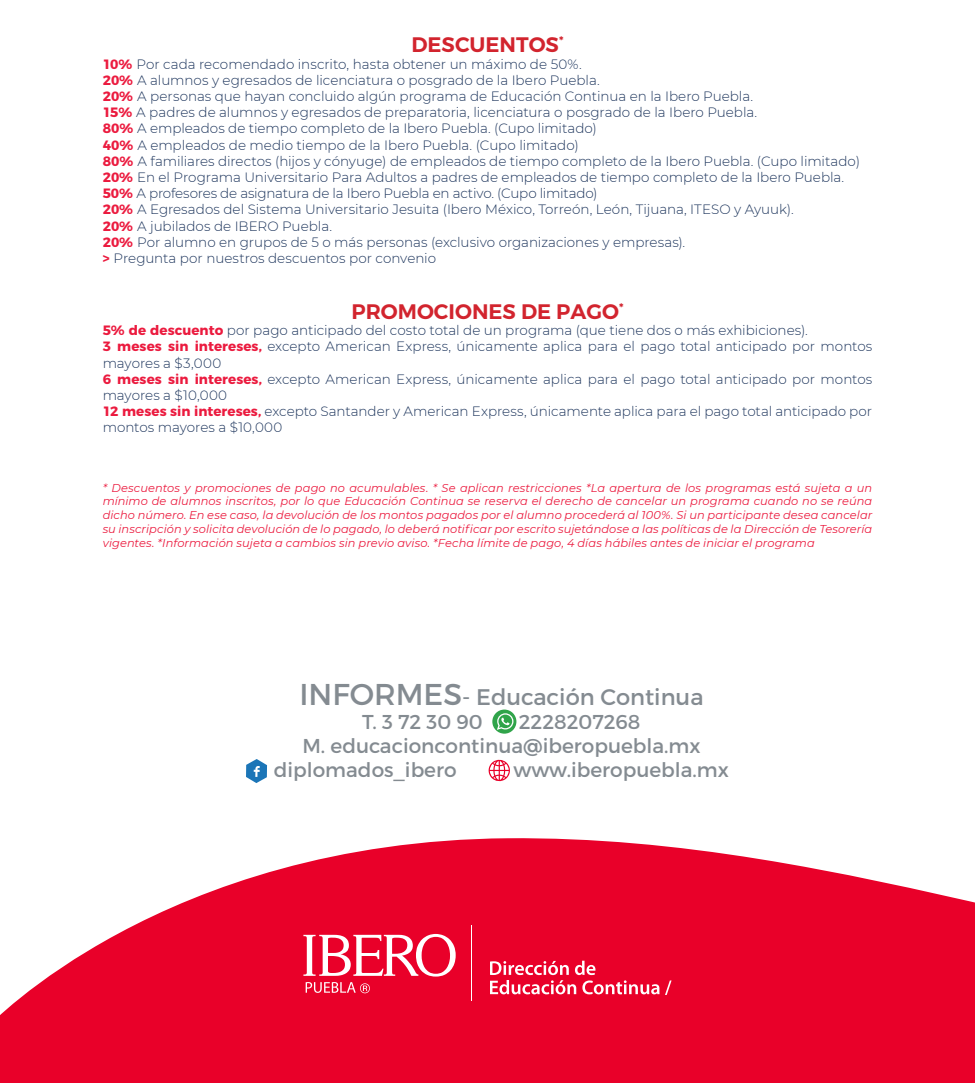
<style>
.page{position:relative;width:975px;height:1083px;background:#fff}
.page>*{position:absolute;margin:0;border:0;box-sizing:border-box;transform-origin:0 0}
.t1{font:22.5px "Montserrat";color:#848b91}
.t2{font:600 21px "Montserrat";color:#d2242e}
.t3{font:20.1px "Montserrat";color:#848b91}
.t4{font:300 13.5px/16.2px "Montserrat";color:rgb(2 29 73/.9)}
.t5{font:italic 11.4px/13.6px "Montserrat";letter-spacing:.005em;color:rgb(233 0 41/.9);text-align:justify}
.s1{font-weight:700;color:rgb(233 0 41/.9)}
.s2{font-size:30.15px}
</style>
<div class="page">
<svg style="left:0;top:838px;width:975px;height:245px;fill:#e90029"></svg>
<svg style="left:490px;top:960px;width:182px;height:35px;background:#ed3958"></svg>
<svg style="left:303px;top:933px;width:153px;height:43px"></svg>
<svg style="left:306px;top:982px;width:64px;height:11px"></svg>
<hr style="left:471px;top:925px;width:1px;height:76px;background:#fff">
<svg style="left:488px;top:759px;width:22px;height:23px"></svg>
<svg style="left:246px;top:759px;width:21px;height:24px"></svg>
<div style="left:492px;top:709px;width:24px;height:24px;background:#30a44a;border-radius:50%"></div>
<svg style="left:497px;top:713px;width:16px;height:17px"></svg>
<h2 class="t2" style="left:411px;top:32px;width:154px">DESCUENTOS<sup>*</sup></h2>
<p class="t4" style="left:103px;top:55px;width:759px"><span class="s1">10%</span> Por cada recomendado inscrito, hasta obtener un máximo de 50%.<br><span class="s1">20%</span> A alumnos y egresados de licenciatura o posgrado de la Ibero Puebla.<br><span class="s1">20%</span> A personas que hayan concluido algún programa de Educación Continua en la Ibero Puebla.<br><span class="s1">15%</span> A padres de alumnos y egresados de preparatoria, licenciatura o posgrado de la Ibero Puebla.<br><span class="s1">80%</span> A empleados de tiempo completo de la Ibero Puebla. (Cupo limitado)<br><span class="s1">40%</span> A empleados de medio tiempo de la Ibero Puebla. (Cupo limitado)<br><span class="s1">80%</span> A familiares directos (hijos y cónyuge) de empleados de tiempo completo de la Ibero Puebla. (Cupo limitado)<br><span class="s1">20%</span> En el Programa Universitario Para Adultos a padres de empleados de tiempo completo de la Ibero Puebla.<br><span class="s1">50%</span> A profesores de asignatura de la Ibero Puebla en activo. (Cupo limitado)<br><span class="s1">20%</span> A Egresados del Sistema Universitario Jesuita (Ibero México, Torreón, León, Tijuana, ITESO y Ayuuk).<br><span class="s1">20%</span> A jubilados de IBERO Puebla.<br><span class="s1">20%</span> Por alumno en grupos de 5 o más personas (exclusivo organizaciones y empresas).<br><span class="s1">&gt;</span> Pregunta por nuestros descuentos por convenio</p>
<h2 class="t2" style="left:351px;top:298px;width:274px">PROMOCIONES DE PAGO<sup>*</sup></h2>
<p class="t4" style="left:103px;top:322px;width:771px"><span class="s1">5% de descuento</span> por pago anticipado del costo total de un programa (que tiene dos o más exhibiciones).<br><span class="s1">3 meses sin intereses,</span> excepto American Express, únicamente aplica para el pago total anticipado por montos mayores a $3,000<br><span class="s1">6 meses sin intereses,</span> excepto American Express, únicamente aplica para el pago total anticipado por montos mayores a $10,000<br><span class="s1">12 meses sin intereses,</span> excepto Santander y American Express, únicamente aplica para el pago total anticipado por montos mayores a $10,000</p>
<p class="t5" style="left:103px;top:480px;width:771px">* Descuentos y promociones de pago no acumulables. * Se aplican restricciones *La apertura de los programas está sujeta a un mínimo de alumnos inscritos, por lo que Educación Continua se reserva el derecho de cancelar un programa cuando no se reúna dicho número. En ese caso, la devolución de los montos pagados por el alumno procederá al 100%. Si un participante desea cancelar su inscripción y solicita devolución de lo pagado, lo deberá notificar por escrito sujetándose a las políticas de la Dirección de Tesorería vigentes. *Información sujeta a cambios sin previo aviso. *Fecha límite de pago, 4 días hábiles antes de iniciar el programa</p>
<h1 class="t1" style="left:299px;top:683px;width:406px"><span class="s2">INFORMES</span>- Educación Continua</h1>
<h3 class="t3" style="left:362px;top:709px;width:122px">T. 3 72 30 90</h3>
<h3 class="t3" style="left:519px;top:709px;width:123px">2228207268</h3>
<h3 class="t3" style="left:302px;top:733px;width:400px">M. educacioncontinua@iberopuebla.mx</h3>
<h3 class="t3" style="left:274px;top:757px;width:184px">diplomados_ibero</h3>
<h3 class="t3" style="left:513px;top:757px;width:217px">www.iberopuebla.mx</h3>
</div>
